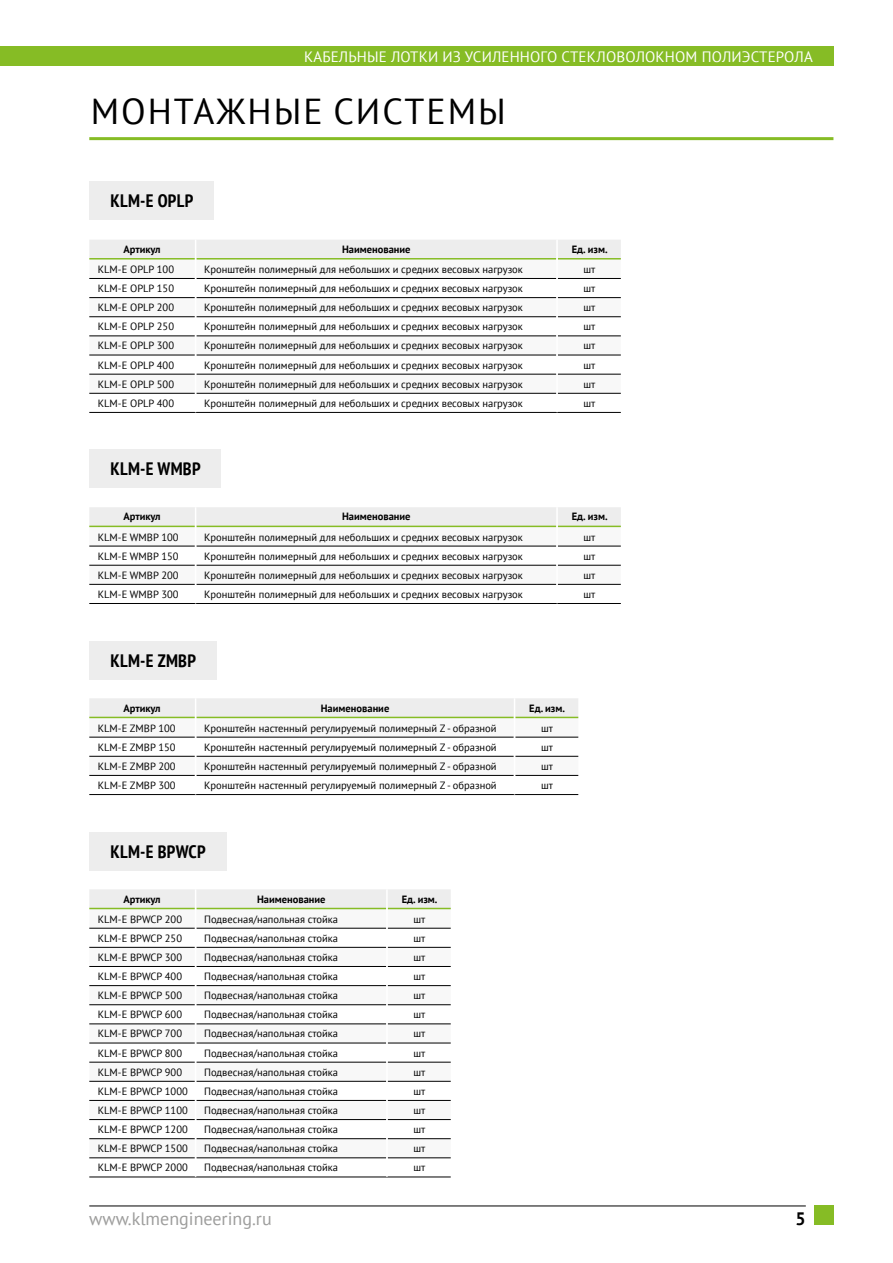
<style>
.page{position:relative;width:893px;height:1263px;background:#fff}
.page>*{position:absolute;margin:0;border:0;box-sizing:border-box;transform-origin:0 0}
.t1{font:36px "PT Sans";letter-spacing:.055em;color:#000}
.t2{font:700 condensed 18px "PT Sans";letter-spacing:.015em;color:#000}
.t3{font:18px "PT Sans";color:#9d9d9c}
.t4{font:700 18px "PT Sans";color:#000}
.t5{font:15px "PT Sans";letter-spacing:.01em;color:#fff}
.t6{font:10.5px "PT Sans";color:#000}
.t7{font:700 10.5px "PT Sans";color:#000}
</style>
<div class="page">
<div style="left:0;top:47px;width:833px;height:19px;background:#86bc25"></div>
<div style="left:814px;top:1205px;width:19px;height:20px;background:#86bc25"></div>
<hr style="left:89px;top:1205px;width:717px;height:1px;background:#000">
<hr style="left:89px;top:137px;width:744px;height:3px;background:#86bc25">
<hr style="left:89px;top:412px;width:107px;height:1px;background:#000">
<hr style="left:196px;top:412px;width:361px;height:1px;background:#000">
<hr style="left:557px;top:412px;width:64px;height:1px;background:#000">
<svg style="left:89px;top:240px;width:532px;height:172px"></svg>
<hr style="left:89px;top:603px;width:107px;height:1px;background:#000">
<hr style="left:196px;top:603px;width:361px;height:1px;background:#000">
<hr style="left:557px;top:603px;width:64px;height:1px;background:#000">
<svg style="left:89px;top:507px;width:532px;height:78px"></svg>
<hr style="left:89px;top:794px;width:107px;height:1px;background:#000">
<hr style="left:196px;top:794px;width:318px;height:1px;background:#000">
<hr style="left:514px;top:794px;width:64px;height:1px;background:#000">
<svg style="left:89px;top:698px;width:489px;height:78px"></svg>
<hr style="left:89px;top:1177px;width:107px;height:1px;background:#000">
<hr style="left:196px;top:1177px;width:191px;height:1px;background:#000">
<hr style="left:387px;top:1177px;width:64px;height:1px;background:#000">
<svg style="left:89px;top:889px;width:362px;height:288px"></svg>
<div style="left:89px;top:182px;width:125px;height:38px;background:#ededed"></div>
<div style="left:89px;top:450px;width:132px;height:38px;background:#ededed"></div>
<div style="left:89px;top:641px;width:128px;height:38px;background:#ededed"></div>
<div style="left:89px;top:832px;width:137px;height:39px;background:#ededed"></div>
<h3 class="t5" style="left:304px;top:47px;width:510px">КАБЕЛЬНЫЕ ЛОТКИ ИЗ УСИЛЕННОГО СТЕКЛОВОЛОКНОМ ПОЛИЭСТЕРОЛА</h3>
<h1 class="t1" style="left:91px;top:89px;width:417px">МОНТАЖНЫЕ СИСТЕМЫ</h1>
<h2 class="t2" style="left:111px;top:189px;width:84px">KLM-E OPLP</h2>
<p class="t7" style="left:123px;top:242px;width:39px">Артикул</p>
<p class="t7" style="left:342px;top:242px;width:70px">Наименование</p>
<p class="t7" style="left:572px;top:242px;width:37px">Ед. изм.</p>
<p class="t6" style="left:98px;top:262px;width:78px">KLM-E OPLP 100</p>
<p class="t6" style="left:204px;top:262px;width:320px">Кронштейн полимерный для небольших и средних весовых нагрузок</p>
<p class="t6" style="left:583px;top:262px;width:13px">шт</p>
<p class="t6" style="left:98px;top:282px;width:78px">KLM-E OPLP 150</p>
<p class="t6" style="left:204px;top:282px;width:320px">Кронштейн полимерный для небольших и средних весовых нагрузок</p>
<p class="t6" style="left:583px;top:282px;width:13px">шт</p>
<p class="t6" style="left:98px;top:301px;width:78px">KLM-E OPLP 200</p>
<p class="t6" style="left:204px;top:301px;width:320px">Кронштейн полимерный для небольших и средних весовых нагрузок</p>
<p class="t6" style="left:583px;top:301px;width:13px">шт</p>
<p class="t6" style="left:98px;top:320px;width:78px">KLM-E OPLP 250</p>
<p class="t6" style="left:204px;top:320px;width:320px">Кронштейн полимерный для небольших и средних весовых нагрузок</p>
<p class="t6" style="left:583px;top:320px;width:13px">шт</p>
<p class="t6" style="left:98px;top:339px;width:78px">KLM-E OPLP 300</p>
<p class="t6" style="left:204px;top:339px;width:320px">Кронштейн полимерный для небольших и средних весовых нагрузок</p>
<p class="t6" style="left:583px;top:339px;width:13px">шт</p>
<p class="t6" style="left:98px;top:358px;width:78px">KLM-E OPLP 400</p>
<p class="t6" style="left:204px;top:358px;width:320px">Кронштейн полимерный для небольших и средних весовых нагрузок</p>
<p class="t6" style="left:583px;top:358px;width:13px">шт</p>
<p class="t6" style="left:98px;top:377px;width:78px">KLM-E OPLP 500</p>
<p class="t6" style="left:204px;top:377px;width:320px">Кронштейн полимерный для небольших и средних весовых нагрузок</p>
<p class="t6" style="left:583px;top:377px;width:13px">шт</p>
<p class="t6" style="left:98px;top:396px;width:78px">KLM-E OPLP 400</p>
<p class="t6" style="left:204px;top:396px;width:320px">Кронштейн полимерный для небольших и средних весовых нагрузок</p>
<p class="t6" style="left:583px;top:396px;width:13px">шт</p>
<h2 class="t2" style="left:111px;top:457px;width:92px">KLM-E WMBP</h2>
<p class="t7" style="left:123px;top:510px;width:39px">Артикул</p>
<p class="t7" style="left:342px;top:510px;width:70px">Наименование</p>
<p class="t7" style="left:572px;top:510px;width:37px">Ед. изм.</p>
<p class="t6" style="left:98px;top:530px;width:82px">KLM-E WMBP 100</p>
<p class="t6" style="left:204px;top:530px;width:320px">Кронштейн полимерный для небольших и средних весовых нагрузок</p>
<p class="t6" style="left:583px;top:530px;width:13px">шт</p>
<p class="t6" style="left:98px;top:549px;width:82px">KLM-E WMBP 150</p>
<p class="t6" style="left:204px;top:549px;width:320px">Кронштейн полимерный для небольших и средних весовых нагрузок</p>
<p class="t6" style="left:583px;top:549px;width:13px">шт</p>
<p class="t6" style="left:98px;top:568px;width:82px">KLM-E WMBP 200</p>
<p class="t6" style="left:204px;top:568px;width:320px">Кронштейн полимерный для небольших и средних весовых нагрузок</p>
<p class="t6" style="left:583px;top:568px;width:13px">шт</p>
<p class="t6" style="left:98px;top:587px;width:82px">KLM-E WMBP 300</p>
<p class="t6" style="left:204px;top:587px;width:320px">Кронштейн полимерный для небольших и средних весовых нагрузок</p>
<p class="t6" style="left:583px;top:587px;width:13px">шт</p>
<h2 class="t2" style="left:111px;top:648px;width:87px">KLM-E ZMBP</h2>
<p class="t7" style="left:123px;top:701px;width:39px">Артикул</p>
<p class="t7" style="left:321px;top:701px;width:70px">Наименование</p>
<p class="t7" style="left:529px;top:701px;width:37px">Ед. изм.</p>
<p class="t6" style="left:98px;top:721px;width:79px">KLM-E ZMBP 100</p>
<p class="t6" style="left:204px;top:721px;width:294px">Кронштейн настенный регулируемый полимерный Z - образной</p>
<p class="t6" style="left:541px;top:721px;width:13px">шт</p>
<p class="t6" style="left:98px;top:740px;width:79px">KLM-E ZMBP 150</p>
<p class="t6" style="left:204px;top:740px;width:294px">Кронштейн настенный регулируемый полимерный Z - образной</p>
<p class="t6" style="left:541px;top:740px;width:13px">шт</p>
<p class="t6" style="left:98px;top:759px;width:79px">KLM-E ZMBP 200</p>
<p class="t6" style="left:204px;top:759px;width:294px">Кронштейн настенный регулируемый полимерный Z - образной</p>
<p class="t6" style="left:541px;top:759px;width:13px">шт</p>
<p class="t6" style="left:98px;top:778px;width:79px">KLM-E ZMBP 300</p>
<p class="t6" style="left:204px;top:778px;width:294px">Кронштейн настенный регулируемый полимерный Z - образной</p>
<p class="t6" style="left:541px;top:778px;width:13px">шт</p>
<h2 class="t2" style="left:111px;top:840px;width:97px">KLM-E BPWCP</h2>
<p class="t7" style="left:123px;top:892px;width:39px">Артикул</p>
<p class="t7" style="left:257px;top:892px;width:70px">Наименование</p>
<p class="t7" style="left:402px;top:892px;width:37px">Ед. изм.</p>
<p class="t6" style="left:98px;top:912px;width:86px">KLM-E BPWCP 200</p>
<p class="t6" style="left:204px;top:912px;width:135px">Подвесная/напольная стойка</p>
<p class="t6" style="left:413px;top:912px;width:13px">шт</p>
<p class="t6" style="left:98px;top:931px;width:86px">KLM-E BPWCP 250</p>
<p class="t6" style="left:204px;top:931px;width:135px">Подвесная/напольная стойка</p>
<p class="t6" style="left:413px;top:931px;width:13px">шт</p>
<p class="t6" style="left:98px;top:950px;width:86px">KLM-E BPWCP 300</p>
<p class="t6" style="left:204px;top:950px;width:135px">Подвесная/напольная стойка</p>
<p class="t6" style="left:413px;top:950px;width:13px">шт</p>
<p class="t6" style="left:98px;top:970px;width:86px">KLM-E BPWCP 400</p>
<p class="t6" style="left:204px;top:970px;width:135px">Подвесная/напольная стойка</p>
<p class="t6" style="left:413px;top:970px;width:13px">шт</p>
<p class="t6" style="left:98px;top:989px;width:86px">KLM-E BPWCP 500</p>
<p class="t6" style="left:204px;top:989px;width:135px">Подвесная/напольная стойка</p>
<p class="t6" style="left:413px;top:989px;width:13px">шт</p>
<p class="t6" style="left:98px;top:1008px;width:86px">KLM-E BPWCP 600</p>
<p class="t6" style="left:204px;top:1008px;width:135px">Подвесная/напольная стойка</p>
<p class="t6" style="left:413px;top:1008px;width:13px">шт</p>
<p class="t6" style="left:98px;top:1027px;width:86px">KLM-E BPWCP 700</p>
<p class="t6" style="left:204px;top:1027px;width:135px">Подвесная/напольная стойка</p>
<p class="t6" style="left:413px;top:1027px;width:13px">шт</p>
<p class="t6" style="left:98px;top:1046px;width:86px">KLM-E BPWCP 800</p>
<p class="t6" style="left:204px;top:1046px;width:135px">Подвесная/напольная стойка</p>
<p class="t6" style="left:413px;top:1046px;width:13px">шт</p>
<p class="t6" style="left:98px;top:1065px;width:86px">KLM-E BPWCP 900</p>
<p class="t6" style="left:204px;top:1065px;width:135px">Подвесная/напольная стойка</p>
<p class="t6" style="left:413px;top:1065px;width:13px">шт</p>
<p class="t6" style="left:98px;top:1084px;width:91px">KLM-E BPWCP 1000</p>
<p class="t6" style="left:204px;top:1084px;width:135px">Подвесная/напольная стойка</p>
<p class="t6" style="left:413px;top:1084px;width:13px">шт</p>
<p class="t6" style="left:98px;top:1103px;width:91px">KLM-E BPWCP 1100</p>
<p class="t6" style="left:204px;top:1103px;width:135px">Подвесная/напольная стойка</p>
<p class="t6" style="left:413px;top:1103px;width:13px">шт</p>
<p class="t6" style="left:98px;top:1123px;width:91px">KLM-E BPWCP 1200</p>
<p class="t6" style="left:204px;top:1123px;width:135px">Подвесная/напольная стойка</p>
<p class="t6" style="left:413px;top:1123px;width:13px">шт</p>
<p class="t6" style="left:98px;top:1142px;width:91px">KLM-E BPWCP 1500</p>
<p class="t6" style="left:204px;top:1142px;width:135px">Подвесная/напольная стойка</p>
<p class="t6" style="left:413px;top:1142px;width:13px">шт</p>
<p class="t6" style="left:98px;top:1161px;width:91px">KLM-E BPWCP 2000</p>
<p class="t6" style="left:204px;top:1161px;width:135px">Подвесная/напольная стойка</p>
<p class="t6" style="left:413px;top:1161px;width:13px">шт</p>
<h2 class="t3" style="left:89px;top:1207px;width:184px">www.klmengineering.ru</h2>
<h2 class="t4" style="left:796px;top:1206px;width:12px">5</h2>
</div>
